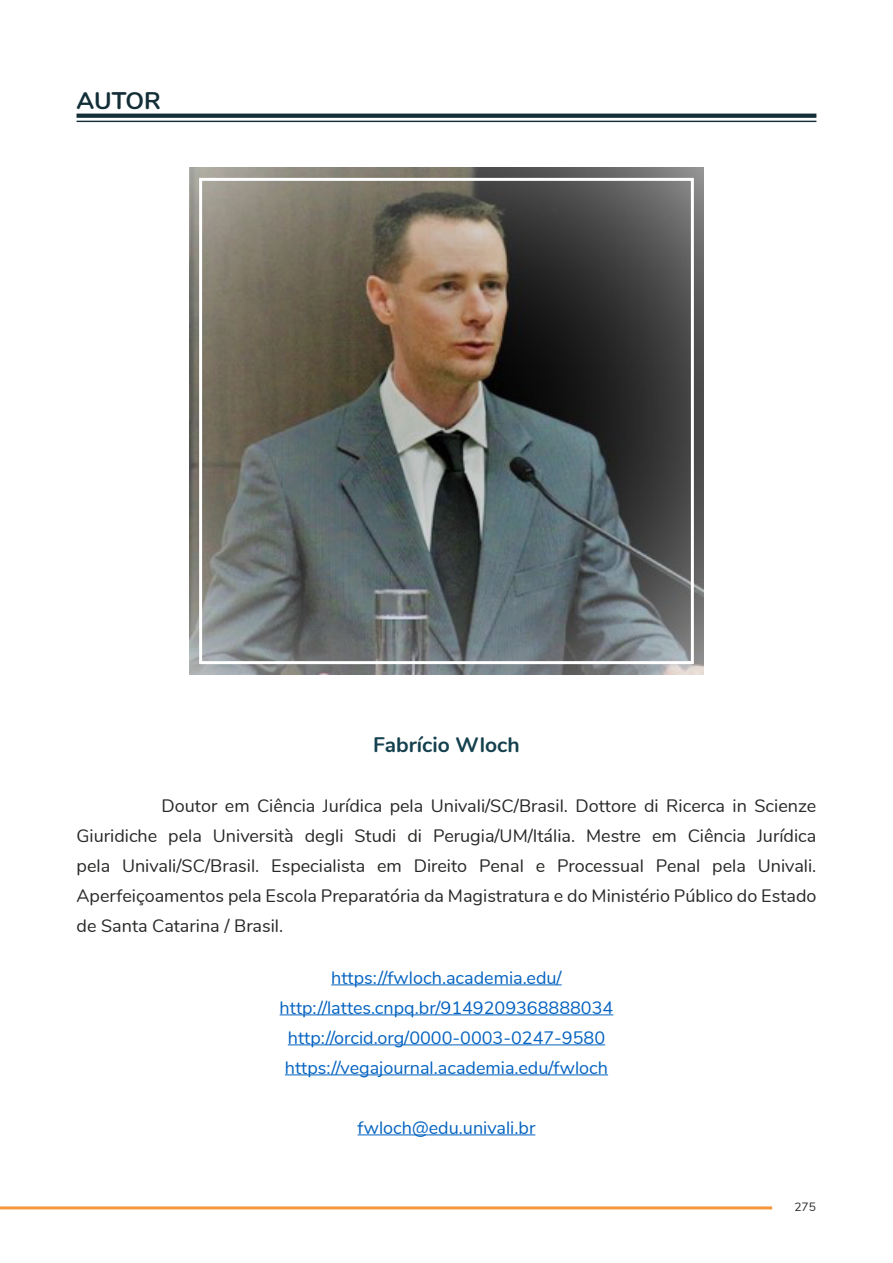
<style>
.page{position:relative;width:893px;height:1263px;background:#fff}
.page>*{position:absolute;margin:0;border:0;box-sizing:border-box;transform-origin:0 0}
.t1{font:700 24px "Nunito";letter-spacing:-.005em;color:#132e37}
.t2{font:700 21px "Nunito";color:#15414e}
.t3{font:18px/30px "Nunito";color:#282827;text-align:justify}
.t4{font:18px/30px "Nunito";color:#0563c1;text-align:center}
.t5{font:12px "Nunito";color:#282827}
</style>
<div class="page">
<hr style="left:0;top:1206px;width:772px;height:3px;background:#f4973c">
<svg style="left:77px;top:114px;width:739px;height:4px;fill:#132e37"></svg>
<hr style="left:77px;top:121px;width:739px;height:1px;background:#132e37">
<hr style="left:331px;top:984px;width:231px;height:1px;background:#0563c1">
<hr style="left:280px;top:1014px;width:333px;height:1px;background:#0563c1">
<hr style="left:288px;top:1044px;width:317px;height:1px;background:#0563c1">
<hr style="left:285px;top:1074px;width:323px;height:1px;background:#0563c1">
<hr style="left:358px;top:1134px;width:177px;height:1px;background:#0563c1">
<img style="left:190px;top:168px;width:513px;height:507px">
<div style="left:199px;top:178px;width:495px;height:486px;border:3px solid #fff"></div>
<h1 class="t1" style="left:77px;top:83px;width:86px">AUTOR</h1>
<p class="t2" style="left:373px;top:729px;width:148px">Fabrício Wloch</p>
<p class="t3" style="left:77px;top:790px;width:741px;text-indent:85px">Doutor em Ciência Jurídica pela Univali/SC/Brasil. Dottore di Ricerca in Scienze Giuridiche pela Università degli Studi di Perugia/UM/Itália. Mestre em Ciência Jurídica pela Univali/SC/Brasil. Especialista em Direito Penal e Processual Penal pela Univali.<br>Aperfeiçoamentos pela Escola Preparatória da Magistratura e do Ministério Público do Estado de Santa Catarina / Brasil.</p>
<p class="t4" style="left:280px;top:961px;width:335px">https://fwloch.academia.edu/ http://lattes.cnpq.br/9149209368888034 http://orcid.org/0000-0003-0247-9580 https://vegajournal.academia.edu/fwloch</p>
<p class="t4" style="left:358px;top:1111px;width:179px">fwloch@edu.univali.br</p>
<p class="t5" style="left:794px;top:1198px;width:23px">275</p>
</div>
